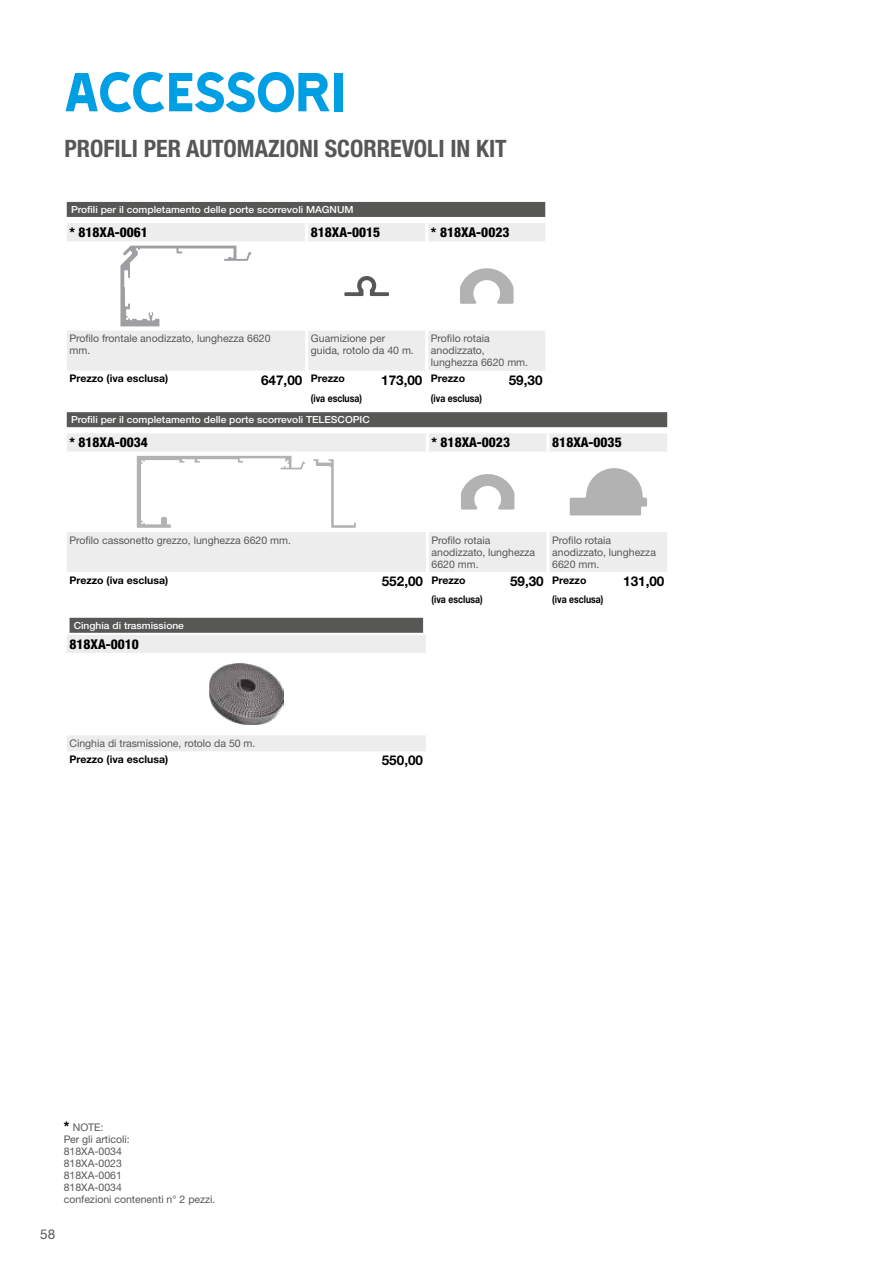
<style>
.page{position:relative;width:893px;height:1263px;background:#fff}
.page>*{position:absolute;margin:0;border:0;box-sizing:border-box;transform-origin:0 0}
.t1{font:63px "Came Type";letter-spacing:-.025em;color:#009fe3}
.t2{font:700 condensed 24px "Helvetica Neue LTW1 G";color:#575756}
.t3{font:800 condensed 13.5px "Helvetica Neue LTW1 G";color:#000}
.t4{font:700 13.5px "Helvetica Neue LTW1 G";color:#000}
.t5{font:13.5px "Helvetica Neue LTW1 G";color:#575756}
.t6{font:10.5px/12px "Helvetica Neue LTW1 G";color:#575756}
.t7{font:700 10.5px/19.5px "Helvetica Neue LTW1 G";color:#000}
.t8{font:700 10.5px "Helvetica Neue LTW1 G";color:#000;scale:.83 1}
.t9{font:500 9.75px "Helvetica Neue LTW1 G";color:#fdfdfd;scale:1.05 1}
.s1{font-size:13.5px}
.s2{font-weight:800;font-stretch:condensed;font-size:13.5px;color:#000}
</style>
<div class="page">
<svg style="left:67px;top:223px;width:478px;height:148px"></svg>
<hr style="left:305px;top:223px;width:3px;height:18px;background:#fff">
<hr style="left:425px;top:223px;width:3px;height:18px;background:#fff">
<hr style="left:305px;top:241px;width:3px;height:90px;background:#fff">
<hr style="left:425px;top:241px;width:3px;height:90px;background:#fff">
<hr style="left:305px;top:331px;width:3px;height:40px;background:#fff">
<hr style="left:425px;top:331px;width:3px;height:40px;background:#fff">
<div style="left:67px;top:202px;width:478px;height:15px;background:#575756"></div>
<svg style="left:120px;top:246px;width:132px;height:80px"></svg>
<svg style="left:344px;top:275px;width:45px;height:21px"></svg>
<svg style="left:460px;top:265px;width:53px;height:39px"></svg>
<svg style="left:67px;top:433px;width:600px;height:139px;fill:#ededed"></svg>
<hr style="left:426px;top:433px;width:3px;height:19px;background:#fff">
<hr style="left:547px;top:433px;width:3px;height:19px;background:#fff">
<hr style="left:426px;top:452px;width:3px;height:80px;background:#fff">
<hr style="left:547px;top:452px;width:3px;height:80px;background:#fff">
<hr style="left:426px;top:532px;width:3px;height:40px;background:#fff">
<hr style="left:547px;top:532px;width:3px;height:40px;background:#fff">
<div style="left:67px;top:412px;width:600px;height:15px;background:#575756"></div>
<svg style="left:137px;top:456px;width:168px;height:72px"></svg>
<svg style="left:313px;top:459px;width:43px;height:69px"></svg>
<svg style="left:461px;top:470px;width:53px;height:40px"></svg>
<svg style="left:570px;top:468px;width:77px;height:47px"></svg>
<svg style="left:67px;top:635px;width:359px;height:116px"></svg>
<div style="left:70px;top:618px;width:353px;height:15px;background:#575756"></div>
<img style="left:209px;top:663px;width:74px;height:62px">
<h1 class="t1" style="left:64px;top:59px;width:284px">ACCESSORI</h1>
<h2 class="t2" style="left:65px;top:135px;width:444px">PROFILI PER AUTOMAZIONI SCORREVOLI IN KIT</h2>
<p class="t9" style="left:71px;top:203px;width:271px">Profili per il completamento delle porte scorrevoli MAGNUM</p>
<p class="t3" style="left:70px;top:224px;width:80px">* 818XA-0061</p>
<p class="t3" style="left:311px;top:224px;width:71px">818XA-0015</p>
<p class="t3" style="left:431px;top:224px;width:80px">* 818XA-0023</p>
<p class="t6" style="left:70px;top:333px;width:203px">Profilo frontale anodizzato, lunghezza 6620 mm.</p>
<p class="t6" style="left:311px;top:333px;width:104px">Guarnizione per guida, rotolo da 40 m.</p>
<p class="t6" style="left:431px;top:333px;width:99px">Profilo rotaia anodizzato, lunghezza 6620 mm.</p>
<p class="t7" style="left:70px;top:369px;width:100px">Prezzo (iva esclusa)</p>
<p class="t4" style="left:261px;top:371px;width:85px">647,00 <sup>Prezzo</sup></p>
<p class="t8" style="left:311px;top:392px;width:63px">(iva esclusa)</p>
<p class="t4" style="left:381px;top:371px;width:85px">173,00 <sup>Prezzo</sup></p>
<p class="t8" style="left:431px;top:392px;width:63px">(iva esclusa)</p>
<p class="t4" style="left:509px;top:371px;width:35px">59,30</p>
<p class="t9" style="left:71px;top:414px;width:286px">Profili per il completamento delle porte scorrevoli TELESCOPIC</p>
<p class="t3" style="left:70px;top:434px;width:80px">* 818XA-0034</p>
<p class="t3" style="left:432px;top:434px;width:80px">* 818XA-0023</p>
<p class="t3" style="left:552px;top:434px;width:71px">818XA-0035</p>
<p class="t6" style="left:70px;top:534px;width:223px">Profilo cassonetto grezzo, lunghezza 6620 mm.</p>
<p class="t6" style="left:432px;top:534px;width:105px">Profilo rotaia anodizzato, lunghezza<br>6620 mm.</p>
<p class="t6" style="left:552px;top:534px;width:105px">Profilo rotaia anodizzato, lunghezza<br>6620 mm.</p>
<p class="t7" style="left:70px;top:570px;width:100px">Prezzo (iva esclusa)</p>
<p class="t4" style="left:382px;top:573px;width:85px">552,00 <sup>Prezzo</sup></p>
<p class="t8" style="left:432px;top:593px;width:63px">(iva esclusa)</p>
<p class="t7" style="left:552px;top:570px;width:53px;text-indent:-42px"><span class="s1">59,30</span> Prezzo<br>(iva esclusa)</p>
<p class="t4" style="left:623px;top:573px;width:43px">131,00</p>
<p class="t9" style="left:74px;top:619px;width:106px">Cinghia di trasmissione</p>
<p class="t3" style="left:70px;top:636px;width:71px">818XA-0010</p>
<p class="t6" style="left:70px;top:737px;width:187px">Cinghia di trasmissione, rotolo da 50 m.</p>
<p class="t7" style="left:70px;top:749px;width:100px">Prezzo (iva esclusa)</p>
<p class="t4" style="left:382px;top:752px;width:43px">550,00</p>
<p class="t6" style="left:64px;top:1122px;width:153px"><span class="s2">*</span> NOTE:<br>Per gli articoli:<br>818XA-0034<br>818XA-0023<br>818XA-0061<br>818XA-0034<br>confezioni contenenti n° 2 pezzi.</p>
<p class="t5" style="left:40px;top:1225px;width:17px">58</p>
</div>
